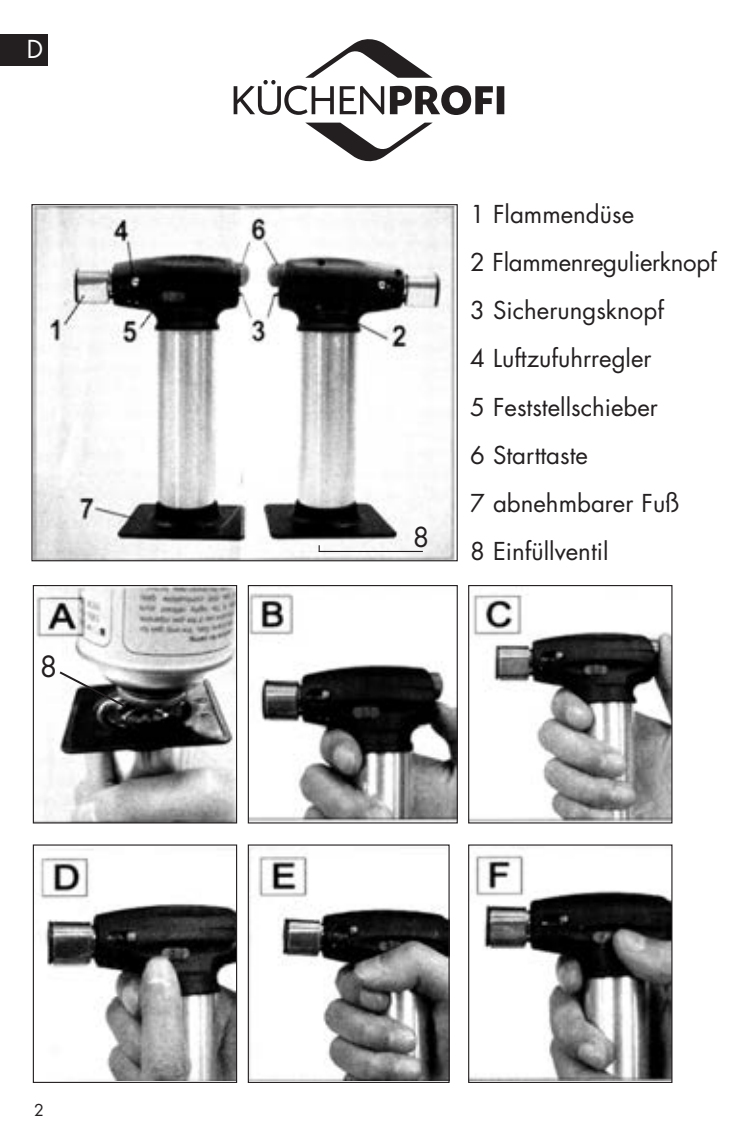
<style>
.page{position:relative;width:738px;height:1134px;background:#fff}
.page>*{position:absolute;margin:0;border:0;box-sizing:border-box;transform-origin:0 0}
.t1{font:28.4px "Futura";color:#231f20}
.t2{font:26.8px "Futura";color:#231f20}
.t3{font:24px/48px "Futura";color:#231f20}
.t4{font:24px "Futura";color:#fff}
.t5{font:16px "Futura";color:#231f20}
</style>
<div class="page">
<div style="left:0;top:34px;width:48px;height:32px;background:#231f20"></div>
<svg style="left:306px;top:123px;width:126px;height:38px"></svg>
<svg style="left:233px;top:39px;width:271px;height:76px"></svg>
<img style="left:33px;top:206px;width:422px;height:353px">
<div style="left:31px;top:204px;width:426px;height:357px;border:1px solid #231f20"></div>
<img style="left:35px;top:587px;width:200px;height:234px">
<div style="left:33px;top:585px;width:204px;height:238px;border:1px solid #231f20"></div>
<img style="left:249px;top:593px;width:206px;height:228px">
<div style="left:247px;top:585px;width:210px;height:238px;border:1px solid #231f20"></div>
<img style="left:470px;top:594px;width:200px;height:227px">
<div style="left:468px;top:585px;width:204px;height:238px;border:1px solid #231f20"></div>
<img style="left:40px;top:849px;width:195px;height:231px">
<div style="left:33px;top:844px;width:204px;height:239px;border:1px solid #231f20"></div>
<img style="left:249px;top:847px;width:198px;height:233px">
<div style="left:247px;top:844px;width:202px;height:239px;border:1px solid #231f20"></div>
<img style="left:470px;top:847px;width:200px;height:233px">
<div style="left:468px;top:844px;width:204px;height:239px;border:1px solid #231f20"></div>
<svg style="left:57px;top:670px;width:71px;height:39px"></svg>
<hr style="left:318px;top:551px;width:104px;height:1px;background:#231f20">
<p class="t4" style="left:27px;top:38px;width:18px">D</p>
<p class="t1" style="left:40px;top:654px;width:19px">8</p>
<p class="t5" style="left:34px;top:1103px;width:11px">2</p>
<p class="t2" style="left:412px;top:525px;width:18px">8</p>
<p class="t3" style="left:470px;top:192px;width:165px">1 Flammendüse</p>
<p class="t3" style="left:470px;top:240px;width:248px">2 Flammenregulierknopf</p>
<p class="t3" style="left:470px;top:288px;width:210px">3 Sicherungsknopf<br>4 Luftzufuhrregler<br>5 Feststellschieber<br>6 Starttaste<br>7 abnehmbarer Fuß<br>8 Einfüllventil</p>
</div>
